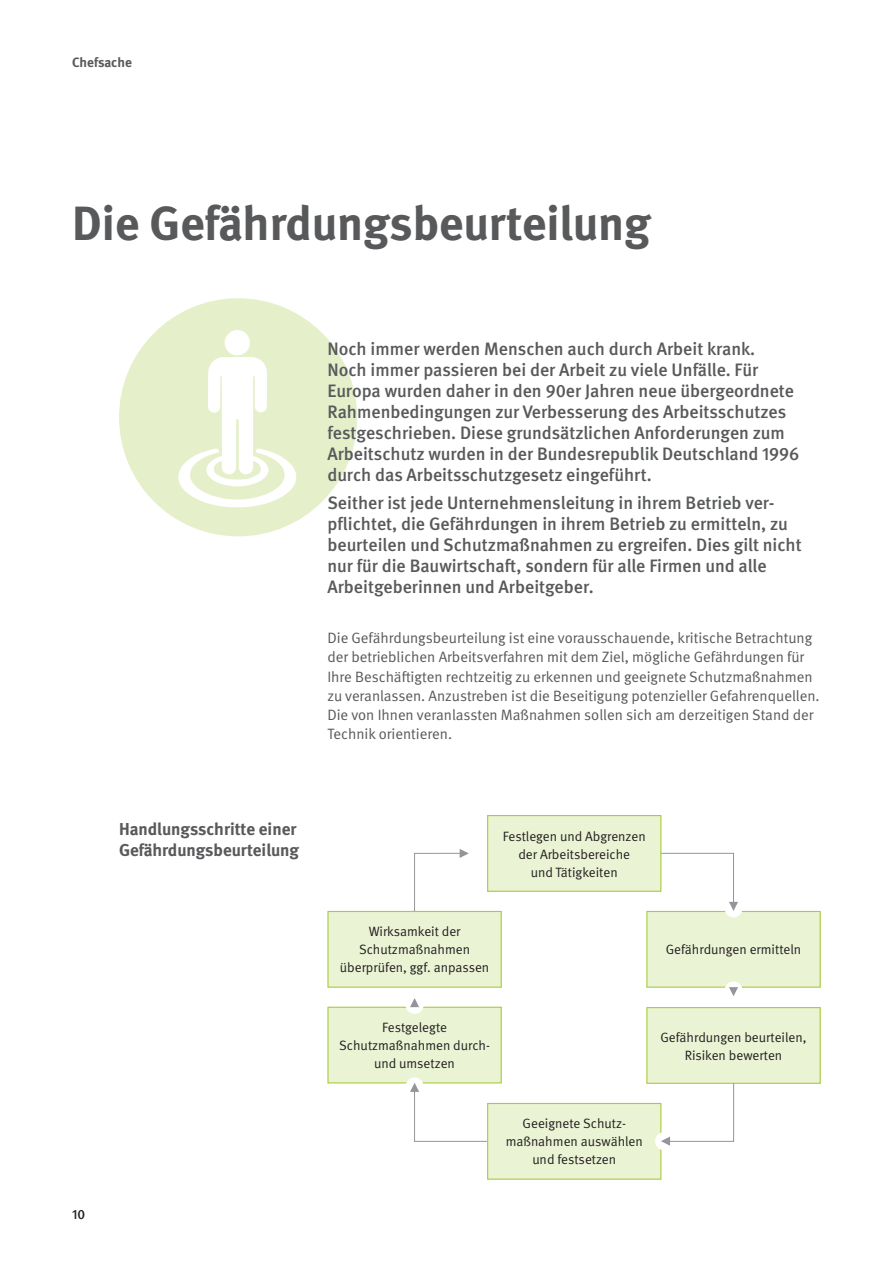
<style>
.page{position:relative;width:893px;height:1263px;background:#fff}
.page>*{position:absolute;margin:0;border:0;box-sizing:border-box;transform-origin:0 0}
.t1{font:700 48px "DGUV Meta";color:#58595b}
.t2{font:500 18px/21px "DGUV Meta";color:#58595b}
.t3{font:700 17.25px/20.2px "DGUV Meta";color:#58595b}
.t4{font:15px/19.2px "DGUV Meta";color:#58595b}
.t5{font:13.5px/18px "DGUV Meta";color:#231f20;text-align:center}
.t6{font:700 13.5px "DGUV Meta";color:#58595b}
.t7{font:500 13.5px "DGUV Meta";color:#231f20}
</style>
<div class="page">
<div style="left:119px;top:298px;width:238px;height:238px;background:#e5f0cb;border-radius:50%"></div>
<div style="left:647px;top:1007px;width:173px;height:76px;background:#ebf3d5"></div>
<div style="left:646px;top:1007px;width:175px;height:77px;border:1px solid #a6ce39"></div>
<div style="left:647px;top:911px;width:173px;height:76px;background:#ebf3d5"></div>
<div style="left:646px;top:911px;width:175px;height:77px;border:1px solid #a6ce39"></div>
<div style="left:328px;top:911px;width:173px;height:76px;background:#ebf3d5"></div>
<div style="left:327px;top:911px;width:175px;height:77px;border:1px solid #a6ce39"></div>
<div style="left:328px;top:1007px;width:173px;height:76px;background:#ebf3d5"></div>
<div style="left:327px;top:1007px;width:175px;height:76px;border:1px solid #a6ce39"></div>
<div style="left:724px;top:899px;width:18px;height:18px;background:#fff;border-radius:50%"></div>
<div style="left:406px;top:1077px;width:18px;height:18px;background:#fff;border-radius:50%"></div>
<svg style="left:414px;top:849px;width:55px;height:63px"></svg>
<div style="left:406px;top:996px;width:18px;height:18px;background:#fff;border-radius:50%"></div>
<svg style="left:410px;top:998px;width:9px;height:9px"></svg>
<div style="left:488px;top:815px;width:173px;height:76px;background:#ebf3d5"></div>
<div style="left:487px;top:815px;width:174px;height:77px;border:1px solid #a6ce39"></div>
<svg style="left:660px;top:852px;width:78px;height:59px"></svg>
<svg style="left:410px;top:1083px;width:79px;height:59px"></svg>
<div style="left:724px;top:981px;width:18px;height:18px;background:#fff;border-radius:50%"></div>
<svg style="left:729px;top:987px;width:9px;height:9px"></svg>
<div style="left:488px;top:1103px;width:173px;height:76px;background:#ebf3d5"></div>
<div style="left:487px;top:1103px;width:174px;height:77px;border:1px solid #a6ce39"></div>
<div style="left:655px;top:1132px;width:18px;height:18px;background:#fff;border-radius:50%"></div>
<svg style="left:661px;top:1082px;width:73px;height:64px"></svg>
<p class="t6" style="left:72px;top:57px;width:61px">Chefsache</p>
<h1 class="t1" style="left:72px;top:206px;width:580px">Die Gefährdungsbeurteilung</h1>
<p class="t2" style="left:327px;top:340px;width:474px">Noch immer werden Menschen auch durch Arbeit krank.<br>Noch immer passieren bei der Arbeit zu viele Unfälle. Für Europa wurden daher in den 90er Jahren neue übergeordnete Rahmenbedingungen zur Verbesserung des Arbeitsschutzes festgeschrieben. Diese grundsätzlichen Anforderungen zum Arbeitschutz wurden in der Bundesrepublik Deutschland 1996 durch das Arbeitsschutz gesetz eingeführt.</p>
<p class="t2" style="left:327px;top:493px;width:476px">Seither ist jede Unternehmensleitung in ihrem Betrieb ver&shy;pflichtet, die Gefährdungen in ihrem Betrieb zu ermitteln, zu beurteilen und Schutzmaß nahmen zu ergreifen. Dies gilt nicht nur für die Bauwirtschaft, sondern für alle Firmen und alle Arbeitgeberinnen und Arbeitgeber.</p>
<p class="t7" style="left:72px;top:1209px;width:14px">10</p>
<p class="t4" style="left:327px;top:630px;width:494px">Die Gefährdungsbeurteilung ist eine voraus schauende, kritische Betrachtung der betrieb lichen Arbeitsverfahren mit dem Ziel, mögliche Gefährdungen für Ihre Beschäftigten rechtzeitig zu erkennen und geeignete Schutzmaßnahmen zu veranlassen. Anzustreben ist die Beseitigung potenzieller Gefahrenquellen.<br>Die von Ihnen veranlassten Maßnahmen sollen sich am derzeitigen Stand der Technik orientieren.</p>
<p class="t3" style="left:119px;top:820px;width:182px">Handlungsschritte einer<br>Gefährdungsbeurteilung</p>
<p class="t5" style="left:503px;top:828px;width:144px">Festlegen und Abgrenzen der Arbeitsbereiche<br>und Tätigkeiten</p>
<p class="t5" style="left:340px;top:924px;width:151px">Wirksamkeit der<br>Schutz maßnahmen<br>über prüfen, ggf. anpassen</p>
<p class="t5" style="left:339px;top:1019px;width:152px">Festgelegte<br>Schutz maßnahmen durch&shy;und umsetzen</p>
<p class="t5" style="left:666px;top:942px;width:137px">Gefährdungen ermitteln</p>
<p class="t5" style="left:660px;top:1029px;width:148px">Gefährdungen beurteilen,<br>Risiken bewerten</p>
<p class="t5" style="left:506px;top:1116px;width:139px">Geeignete Schutz&shy;maßnahmen auswählen und festsetzen</p>
</div>
